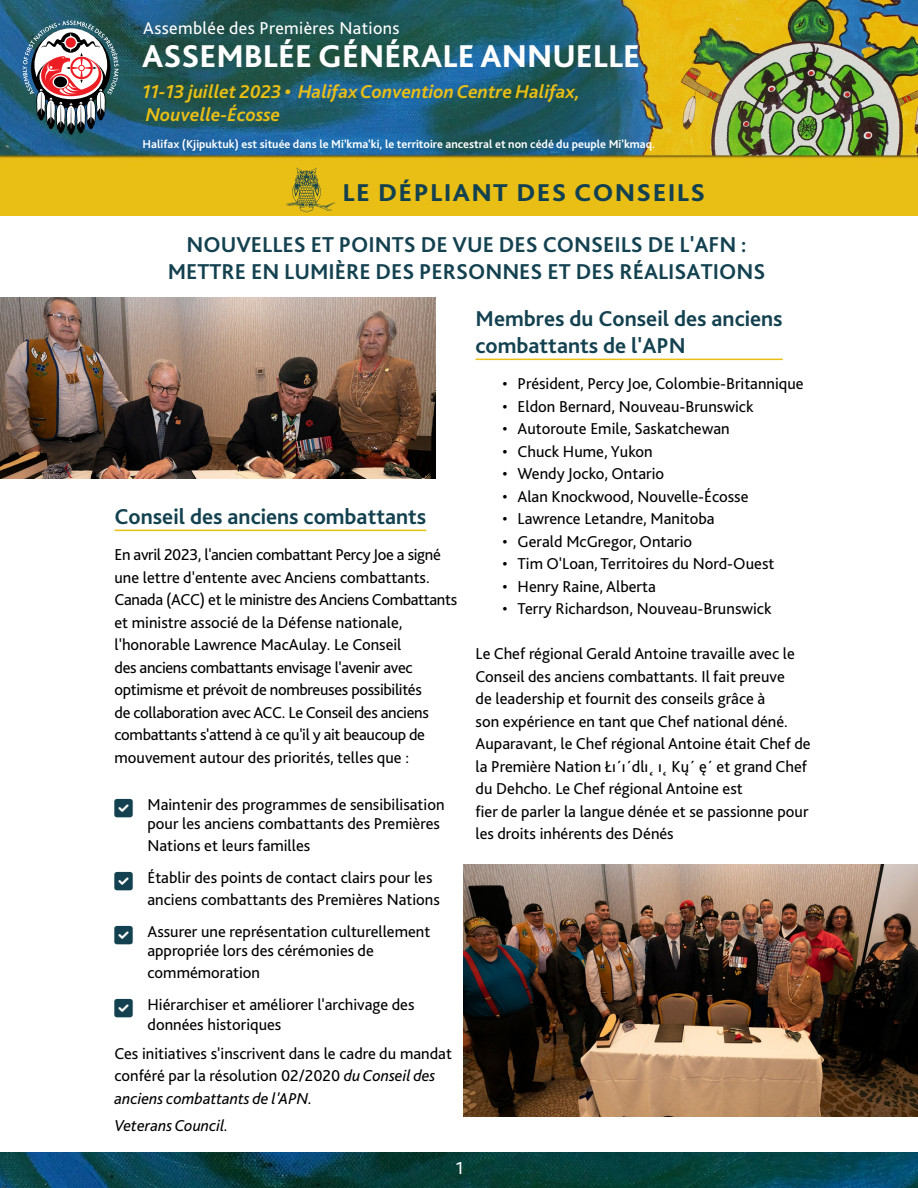
<style>
.page{position:relative;width:918px;height:1188px;background:#fff}
.page>*{position:absolute;margin:0;border:0;box-sizing:border-box;transform-origin:0 0}
.t1{font:800 33px "Bliss 2";color:#fff}
.t2{font:800 25.5px "Bliss 2";letter-spacing:.05em;color:#134150;scale:1.05 1}
.H3_with_two_lines{font:700 22.5px/27px "Bliss 2";color:#134150;text-align:center}
.H3_New{font:700 22.5px "Bliss 2";color:#134150}
.t3{font:italic 700 19.5px/23.4px "Bliss 2";color:#e9be15}
.t4{font:18px "Bliss 2";letter-spacing:.02em;color:#fff}
.Body{font:16.5px/22.5px "Bliss 2";color:#000}
.Body-2{font:16.5px/22.5px "Bliss 2";letter-spacing:-.02em;color:#000}
.Bullets_NEW{font:16.5px "Bliss 2";color:#000}
.Body-3{font:italic 16.5px "Bliss 2";color:#000}
.t5{font:700 12px "Bliss 2";color:#fff}
.s1{color:#134150}
.s2{font-style:italic}
</style>
<div class="page">
<img style="left:0;top:0;width:918px;height:163px">
<img style="left:0;top:1152px;width:918px;height:36px">
<svg style="left:23px;top:21px;width:96px;height:114px"></svg>
<div style="left:0;top:163px;width:918px;height:53px;background:#e9be15"></div>
<hr style="left:114px;top:530px;width:312px;height:1px;background:#e9be15">
<hr style="left:476px;top:359px;width:307px;height:1px;background:#e9be15">
<svg style="left:287px;top:167px;width:48px;height:46px"></svg>
<img style="left:0;top:298px;width:435px;height:181px">
<img style="left:463px;top:865px;width:455px;height:252px">
<p class="t4" style="left:143px;top:17px;width:258px">Assemblée des Premières Nations</p>
<h1 class="t1" style="left:142px;top:36px;width:500px">ASSEMBLÉE GÉNÉRALE ANNUELLE</h1>
<p class="t3" style="left:143px;top:79px;width:439px">11-13 juillet 2023 • Halifax Convention Centre Halifax,<br>Nouvelle-Écosse</p>
<p class="t5" style="left:143px;top:137px;width:514px">Halifax (Kjipuktuk) est située dans le Mi'kma'ki, le territoire ancestral et non cédé du peuple Mi'kmaq.</p>
<p class="t2" style="left:342px;top:176px;width:347px">LE DÉPLIANT DES CONSEILS</p>
<h2 class="H3_with_two_lines" style="left:168px;top:231px;width:599px">NOUVELLES ET POINTS DE VUE DES CONSEILS DE L'AFN :<br>METTRE EN LUMIÈRE DES PERSONNES ET DES RÉALISATIONS</h2>
<p class="H3_New" style="left:114px;top:503px;width:313px">Conseil des anciens combattants</p>
<p class="Body" style="left:114px;top:543px;width:328px">En avril 2023, l'ancien combattant Percy Joe a signé une lettre d'entente avec Anciens combattants.</p>
<p class="Body-2" style="left:114px;top:588px;width:344px">Canada (ACC) et le ministre des Anciens Combattants et ministre associé de la Défense nationale, l'honorable Lawrence MacAulay. Le Conseil<br>des anciens combattants envisage l'avenir avec optimisme et prévoit de nombreuses possibilités<br>de collaboration avec ACC. Le Conseil des anciens combattants s'attend à ce qu'il y ait beaucoup de mouvement autour des priorités, telles que :</p>
<p class="Body" style="left:114px;top:794px;width:332px;line-height:19.8px;text-align:right"><span class="s1">☑</span> Maintenir des programmes de sensibilisation pour les anciens combattants des Premières</p>
<p class="Body" style="left:147px;top:834px;width:164px">Nations et leurs familles</p>
<p class="Body" style="left:147px;top:866px;width:294px;line-height:21.6px;text-indent:-33px"><span class="s1">☑</span> Établir des points de contact clairs pour les anciens combattants des Premières Nations</p>
<p class="Body" style="left:147px;top:921px;width:284px;line-height:19.8px;text-indent:-33px"><span class="s1">☑</span> Assurer une représentation culturellement appropriée lors des cérémonies de</p>
<p class="Body" style="left:147px;top:961px;width:114px">commémoration</p>
<p class="Body" style="left:147px;top:994px;width:269px;line-height:19.8px;text-indent:-33px"><span class="s1">☑</span> Hiérarchiser et améliorer l'archivage des données historiques</p>
<p class="Body" style="left:114px;top:1042px;width:339px">Ces initiatives s'inscrivent dans le cadre du mandat conféré par la résolution 02/2020 <span class="s2">du Conseil des anciens combattants de l'APN.</span></p>
<p class="Body-3" style="left:114px;top:1115px;width:115px">Veterans Council.</p>
<p class="t4" style="left:456px;top:1156px;width:9px">1</p>
<p class="H3_with_two_lines" style="left:476px;top:305px;width:309px;text-align:left">Membres du Conseil des anciens combattants de l'APN</p>
<p class="Bullets_NEW" style="left:503px;top:374px;width:303px">• Président, Percy Joe, Colombie-Britannique</p>
<p class="Bullets_NEW" style="left:503px;top:396px;width:252px">• Eldon Bernard, Nouveau-Brunswick</p>
<p class="Bullets_NEW" style="left:503px;top:419px;width:229px">• Autoroute Emile, Saskatchewan</p>
<p class="Bullets_NEW" style="left:503px;top:441px;width:152px">• Chuck Hume, Yukon</p>
<p class="Bullets_NEW" style="left:503px;top:464px;width:163px">• Wendy Jocko, Ontario</p>
<p class="Bullets_NEW" style="left:503px;top:486px;width:247px">• Alan Knockwood, Nouvelle-Écosse</p>
<p class="Bullets_NEW" style="left:503px;top:509px;width:214px">• Lawrence Letandre, Manitoba</p>
<p class="Bullets_NEW" style="left:503px;top:531px;width:191px">• Gerald McGregor, Ontario</p>
<p class="Bullets_NEW" style="left:503px;top:554px;width:273px">• Tim O'Loan, Territoires du Nord-Ouest</p>
<p class="Bullets_NEW" style="left:503px;top:576px;width:155px">• Henry Raine, Alberta</p>
<p class="Bullets_NEW" style="left:503px;top:599px;width:271px">• Terry Richardson, Nouveau-Brunswick</p>
<p class="Body" style="left:476px;top:642px;width:337px">Le Chef régional Gerald Antoine travaille avec le Conseil des anciens combattants. Il fait preuve<br>de leadership et fournit des conseils grâce à<br>son expérience en tant que Chef national déné.<br>Auparavant, le Chef régional Antoine était Chef de la Première Nation Łı́ı́dlı̨ ı̨ Kų́ ę́ et grand Chef du Dehcho. Le Chef régional Antoine est</p>
<p class="Body" style="left:476px;top:800px;width:334px">fier de parler la langue dénée et se passionne pour les droits inhérents des Dénés</p>
</div>
